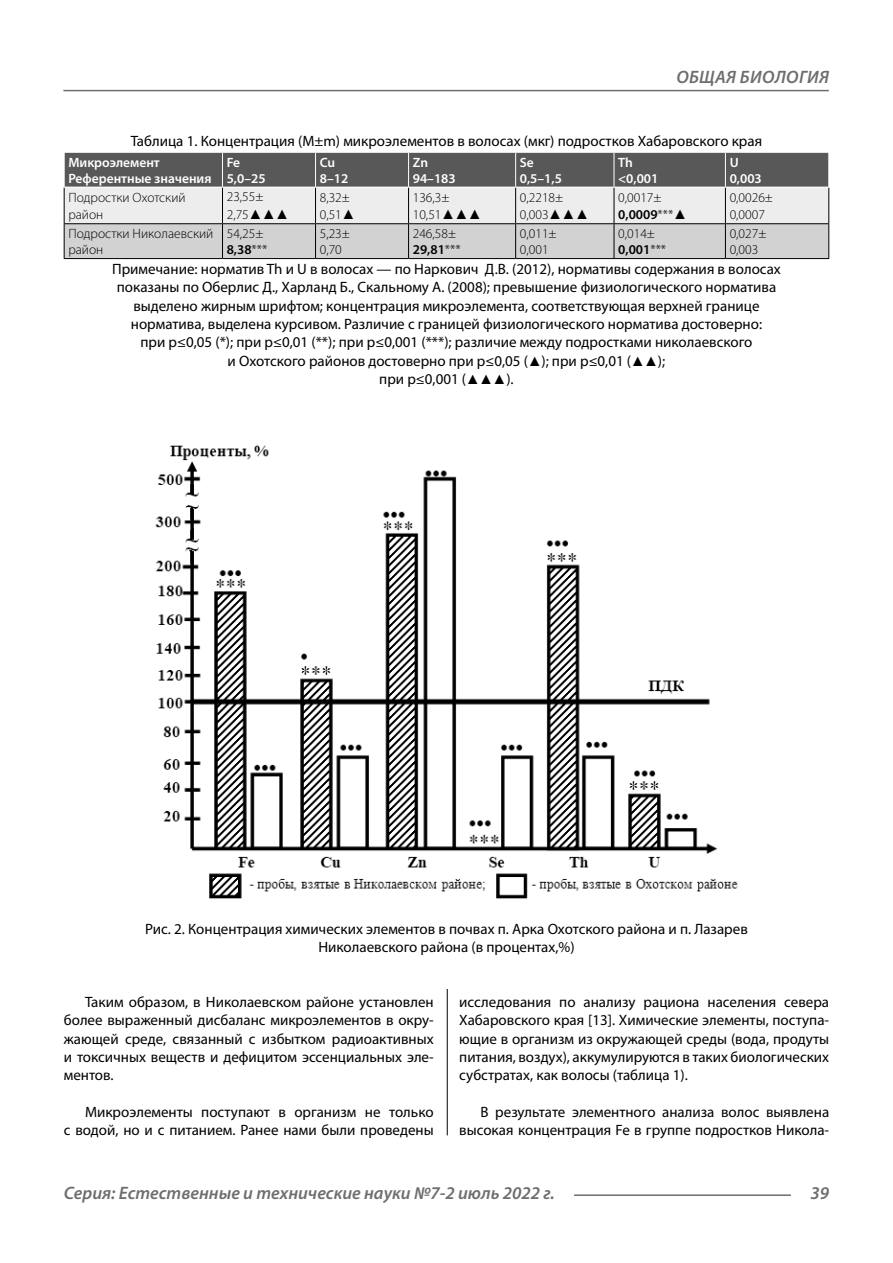
<style>
.page{position:relative;width:893px;height:1263px;background:#fff}
.page>*{position:absolute;margin:0;border:0;box-sizing:border-box;transform-origin:0 0}
.t1{font:italic 600 18px "Myriad Pro";color:#6e6e6e}
.t2{font:italic 600 18px "Myriad Pro";letter-spacing:.02em;color:#6e6e6e}
.podpis{font:15px/18.3px "Myriad Pro";color:#000;text-align:center}
.Normal{font:15px/18.3px "Myriad Pro";color:#000;text-align:justify}
.Tab_content{font:300 13.5px/16.2px "Myriad Pro";color:#000}
.Tab_header{font:600 13.5px "Myriad Pro";color:#fff}
.Tab_content-2{font:600 13.5px "Myriad Pro";color:#000}
.s1{font-family:"Times New Roman";font-weight:400;font-style:italic}
.s2{font-weight:300}
.s3{font-family:"Times New Roman";font-style:italic;font-size:13.5px}
</style>
<div class="page">
<hr style="left:447px;top:128px;width:1px;height:1007px;background:#000">
<div style="left:64px;top:128px;width:765px;height:861px;background:#fff"></div>
<svg style="left:65px;top:153px;width:763px;height:105px;background:#b2b2b2"></svg>
<hr style="left:222px;top:153px;width:1px;height:34px;background:#fff">
<hr style="left:315px;top:153px;width:1px;height:34px;background:#fff">
<hr style="left:408px;top:153px;width:1px;height:34px;background:#fff">
<hr style="left:515px;top:153px;width:1px;height:34px;background:#fff">
<hr style="left:614px;top:153px;width:1px;height:34px;background:#fff">
<hr style="left:725px;top:153px;width:1px;height:34px;background:#fff">
<hr style="left:64px;top:187px;width:1px;height:36px;background:#000">
<hr style="left:222px;top:187px;width:1px;height:36px;background:#000">
<hr style="left:315px;top:187px;width:1px;height:36px;background:#000">
<hr style="left:408px;top:187px;width:1px;height:36px;background:#000">
<hr style="left:515px;top:187px;width:1px;height:36px;background:#000">
<hr style="left:614px;top:187px;width:1px;height:36px;background:#000">
<hr style="left:725px;top:187px;width:1px;height:36px;background:#000">
<hr style="left:828px;top:187px;width:1px;height:36px;background:#000">
<hr style="left:64px;top:223px;width:158px;height:1px;background:#000">
<hr style="left:64px;top:224px;width:1px;height:34px;background:#000">
<hr style="left:222px;top:223px;width:94px;height:1px;background:#000">
<hr style="left:222px;top:224px;width:1px;height:34px;background:#000">
<hr style="left:316px;top:223px;width:93px;height:1px;background:#000">
<hr style="left:315px;top:224px;width:1px;height:34px;background:#000">
<hr style="left:409px;top:223px;width:107px;height:1px;background:#000">
<hr style="left:408px;top:224px;width:1px;height:34px;background:#000">
<hr style="left:516px;top:223px;width:98px;height:1px;background:#000">
<hr style="left:515px;top:224px;width:1px;height:34px;background:#000">
<hr style="left:614px;top:223px;width:111px;height:1px;background:#000">
<hr style="left:614px;top:224px;width:1px;height:34px;background:#000">
<hr style="left:725px;top:223px;width:104px;height:1px;background:#000">
<hr style="left:725px;top:224px;width:1px;height:34px;background:#000">
<hr style="left:828px;top:224px;width:1px;height:34px;background:#000">
<hr style="left:64px;top:258px;width:158px;height:1px;background:#000">
<hr style="left:222px;top:258px;width:94px;height:1px;background:#000">
<hr style="left:316px;top:258px;width:93px;height:1px;background:#000">
<hr style="left:409px;top:258px;width:107px;height:1px;background:#000">
<hr style="left:516px;top:258px;width:98px;height:1px;background:#000">
<hr style="left:614px;top:258px;width:111px;height:1px;background:#000">
<hr style="left:725px;top:258px;width:104px;height:1px;background:#000">
<hr style="left:64px;top:187px;width:158px;height:1px;background:#fff">
<hr style="left:222px;top:187px;width:94px;height:1px;background:#fff">
<hr style="left:316px;top:187px;width:93px;height:1px;background:#fff">
<hr style="left:409px;top:187px;width:107px;height:1px;background:#fff">
<hr style="left:516px;top:187px;width:98px;height:1px;background:#fff">
<hr style="left:614px;top:187px;width:111px;height:1px;background:#fff">
<hr style="left:725px;top:187px;width:104px;height:1px;background:#fff">
<img style="left:155px;top:445px;width:583px;height:454px">
<hr style="left:574px;top:1194px;width:217px;height:2px;background:#6e6e6e">
<hr style="left:63px;top:90px;width:766px;height:1px;background:#6e6e6e">
<p class="t2" style="left:676px;top:66px;width:154px">ОБЩАЯ БИОЛОГИЯ</p>
<p class="podpis" style="left:131px;top:131px;width:633px">Таблица 1. Концентрация (M±m) микроэлементов в волосах (мкг) подростков Хабаровского края</p>
<p class="Tab_header" style="left:68px;top:154px;width:93px">Микроэлемент</p>
<p class="Tab_header" style="left:68px;top:170px;width:145px">Референтные значения</p>
<p class="Tab_header" style="left:618px;top:154px;width:16px">Th</p>
<p class="Tab_header" style="left:618px;top:170px;width:42px">&lt;0,001</p>
<p class="Tab_header" style="left:320px;top:154px;width:17px">Cu</p>
<p class="Tab_header" style="left:320px;top:170px;width:30px">8–12</p>
<p class="Tab_header" style="left:520px;top:154px;width:16px">Se</p>
<p class="Tab_header" style="left:520px;top:170px;width:44px">0,5–1,5</p>
<p class="Tab_header" style="left:227px;top:154px;width:15px">Fe</p>
<p class="Tab_header" style="left:227px;top:170px;width:40px">5,0–25</p>
<p class="Tab_header" style="left:413px;top:154px;width:17px">Zn</p>
<p class="Tab_header" style="left:413px;top:170px;width:44px">94–183</p>
<p class="Tab_header" style="left:730px;top:154px;width:10px">U</p>
<p class="Tab_header" style="left:730px;top:170px;width:34px">0,003</p>
<p class="Tab_content" style="left:68px;top:190px;width:119px">Подростки Охотский район</p>
<p class="Tab_content" style="left:227px;top:189px;width:38px">23,55±</p>
<p class="Tab_content" style="left:227px;top:207px;width:64px">2,75<span class="s1">▲▲▲</span></p>
<p class="Tab_content" style="left:320px;top:190px;width:32px">8,32±</p>
<p class="Tab_content" style="left:320px;top:207px;width:37px">0,51<span class="s1">▲</span></p>
<p class="Tab_content" style="left:413px;top:190px;width:38px">136,3±</p>
<p class="Tab_content" style="left:413px;top:207px;width:70px">10,51<span class="s1">▲▲▲</span></p>
<p class="Tab_content" style="left:520px;top:190px;width:45px">0,2218±</p>
<p class="Tab_content" style="left:520px;top:207px;width:70px">0,003<span class="s1">▲▲▲</span></p>
<p class="Tab_content" style="left:618px;top:190px;width:45px">0,0017±</p>
<p class="Tab_content-2" style="left:618px;top:206px;width:70px">0,0009<span class="s2">***</span><span class="s1">▲</span></p>
<p class="Tab_content" style="left:730px;top:190px;width:45px">0,0026±</p>
<p class="Tab_content" style="left:730px;top:206px;width:37px">0,0007</p>
<p class="Tab_content" style="left:68px;top:225px;width:146px">Подростки Николаевский район</p>
<p class="Tab_content" style="left:227px;top:225px;width:38px">54,25±</p>
<p class="Tab_content" style="left:730px;top:225px;width:38px">0,027±</p>
<p class="Tab_content" style="left:730px;top:242px;width:30px">0,003</p>
<p class="podpis" style="left:112px;top:260px;width:670px">Примечание: норматив Th и U в волосах — по Наркович Д.В. (2012), нормативы содержания в волосах показаны по Оберлис Д., Харланд Б., Скальному А. (2008); превышение физиологического норматива выделено жирным шрифтом; концентрация микроэлемента, соответствующая верхней границе норматива, выделена курсивом. Различие с границей физиологического норматива достоверно:<br>при p≤0,05 (*); при p≤0,01 (**); при p≤0,001 (***); различие между подростками николаевского<br>и Охотского районов достоверно при p≤0,05 (<span class="s3">▲</span>); при p≤0,01 (<span class="s3">▲▲</span>);<br>при p≤0,001 (<span class="s3">▲▲▲</span>).</p>
<p class="Tab_content" style="left:320px;top:225px;width:32px">5,23±</p>
<p class="Tab_content" style="left:320px;top:242px;width:24px">0,70</p>
<p class="Tab_content" style="left:413px;top:225px;width:45px">246,58±</p>
<p class="Tab_content-2" style="left:413px;top:241px;width:49px">29,81<span class="s2">***</span></p>
<p class="Tab_content" style="left:520px;top:225px;width:38px">0,011±</p>
<p class="Tab_content" style="left:520px;top:242px;width:30px">0,001</p>
<p class="Tab_content" style="left:618px;top:225px;width:38px">0,014±</p>
<p class="Tab_content-2" style="left:618px;top:241px;width:49px">0,001<span class="s2">***</span></p>
<p class="Tab_content-2" style="left:227px;top:241px;width:42px">8,38<span class="s2">***</span></p>
<p class="podpis" style="left:145px;top:919px;width:604px">Рис. 2. Концентрация химических элементов в почвах п. Арка Охотского района и п. Лазарев<br>Николаевского района (в процентах,%)</p>
<p class="Normal" style="left:64px;top:993px;width:371px;text-indent:21px">Таким образом, в Николаевском районе установлен более выраженный дисбаланс микроэлементов в окру&shy;жающей среде, связанный с избытком радиоактивных и токсичных веществ и дефицитом эссенциальных эле&shy;ментов.</p>
<p class="Normal" style="left:64px;top:1103px;width:371px;text-align:right">Микроэлементы поступают в организм не только<br>с водой, но и с питанием. Ранее нами были проведены</p>
<p class="Normal" style="left:459px;top:993px;width:371px">исследования по анализу рациона населения севера Хабаровского края [13]. Химические элементы, поступа&shy;ющие в организм из окружающей среды (вода, продуты питания, воздух), аккумулируются в таких биологических субстратах, как волосы (таблица 1).</p>
<p class="Normal" style="left:459px;top:1103px;width:371px;text-align:right">В результате элементного анализа волос выявлена высокая концентрация Fe в группе подростков Никола-</p>
<p class="t1" style="left:64px;top:1182px;width:493px">Серия: Естественные и технические науки №7-2 июль 2022 г.</p>
<p class="t1" style="left:810px;top:1182px;width:20px">39</p>
</div>
